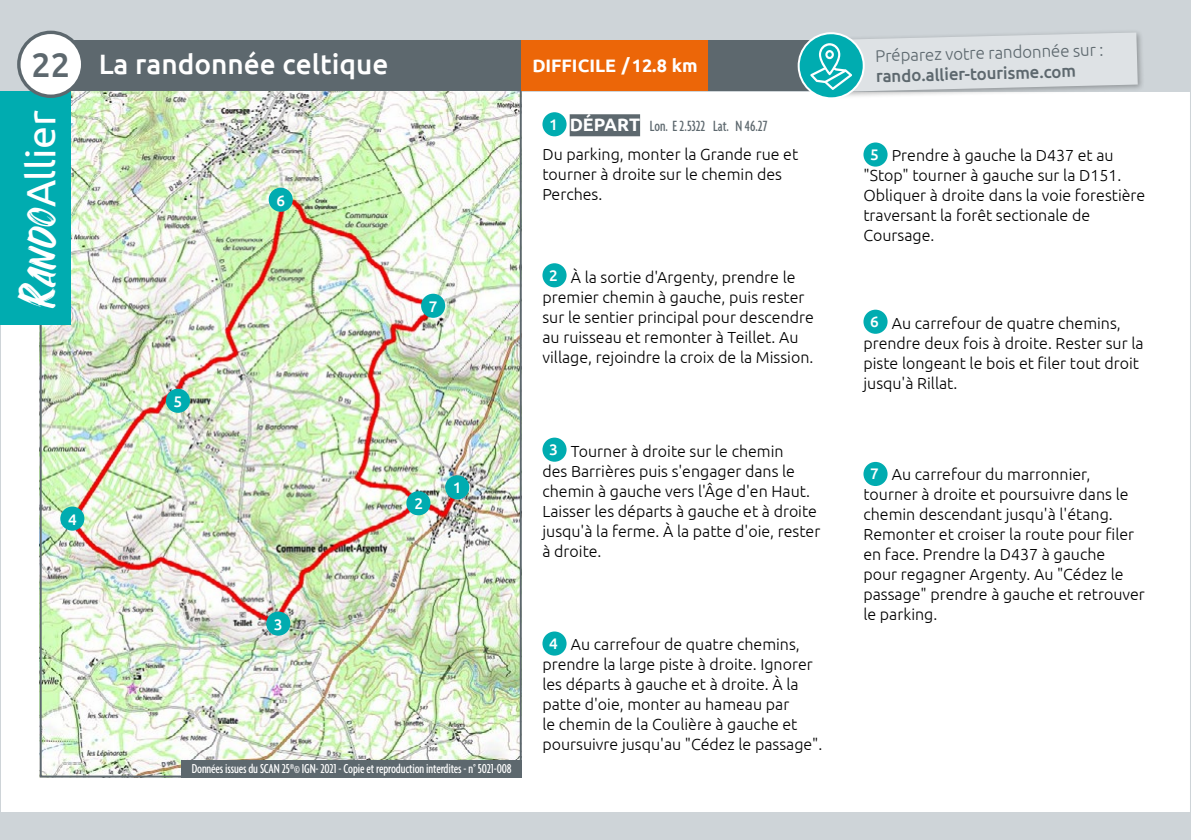
<style>
.page{position:relative;width:1191px;height:840px;background:#fff}
.page>*{position:absolute;margin:0;border:0;box-sizing:border-box;transform-origin:0 0}
.t1{font:41px "Ubuntu";letter-spacing:-.01em;color:#fff}
.t2{font:500 34px "Ubuntu";color:#5d686e}
.t3{font:500 28px "Ubuntu";color:#fff}
.t4{font:700 18px "Ubuntu";color:#fff}
.t5{font:300 17px "Ubuntu";color:#5d686e}
.t6{font:500 17px "Ubuntu";color:#5d686e}
.t7{font:300 16px/20px "Ubuntu";color:#000}
.t8{font:500 extra-condensed 16px "Agenda";color:#5d686e}
.t9{font:500 15.4px "Ubuntu";color:#fff}
.t10{font:500 15.4px "Ubuntu";color:#fff}
.t11{font:500 extra-condensed 14px "Agenda";letter-spacing:-.01em;color:#fff}
.s1{font-family:"Fontania";font-size:41.2px}
.s2{font-weight:500;font-size:15.4px}
</style>
<div class="page">
<div style="left:0;top:0;width:1191px;height:91px;background:#ced4d8"></div>
<img style="left:43px;top:91px;width:476px;height:683px">
<div style="left:40px;top:40px;width:810px;height:51px;background:#5d686e"></div>
<div style="left:445px;top:475px;width:24px;height:24px;background:#00acb0;border-radius:50%"></div>
<div style="left:60px;top:506px;width:24px;height:24px;background:#00acb0;border-radius:50%"></div>
<div style="left:266px;top:611px;width:24px;height:24px;background:#00acb0;border-radius:50%"></div>
<div style="left:166px;top:388px;width:24px;height:24px;background:#00acb0;border-radius:50%"></div>
<div style="left:269px;top:187px;width:24px;height:25px;background:#00acb0;border-radius:50%"></div>
<div style="left:421px;top:293px;width:24px;height:24px;background:#00acb0;border-radius:50%"></div>
<div style="left:0;top:91px;width:71px;height:233px;background:#00acb0"></div>
<div style="left:406px;top:491px;width:24px;height:24px;background:#00acb0;border-radius:50%"></div>
<div style="left:19px;top:32px;width:64px;height:64px;background:#fff;border-radius:50%"></div>
<div style="left:17px;top:31px;width:67px;height:67px;border:3px solid #5d686e;border-radius:50%"></div>
<div style="left:0;top:812px;width:1191px;height:27px;background:#ced4d8"></div>
<div style="left:522px;top:40px;width:186px;height:51px;background:#ec6608"></div>
<div style="left:569px;top:114px;width:71px;height:22px;background:#5d686e"></div>
<div style="left:542px;top:112px;width:24px;height:24px;background:#00acb0;border-radius:50%"></div>
<div style="left:542px;top:263px;width:24px;height:24px;background:#00acb0;border-radius:50%"></div>
<div style="left:542px;top:437px;width:24px;height:24px;background:#00acb0;border-radius:50%"></div>
<div style="left:542px;top:631px;width:24px;height:24px;background:#00acb0;border-radius:50%"></div>
<div style="left:863px;top:142px;width:24px;height:24px;background:#00acb0;border-radius:50%"></div>
<div style="left:863px;top:309px;width:24px;height:24px;background:#00acb0;border-radius:50%"></div>
<div style="left:863px;top:461px;width:24px;height:24px;background:#00acb0;border-radius:50%"></div>
<div style="left:825px;top:29px;width:319px;height:71px;background:#000;opacity:.3"></div>
<svg style="left:798px;top:33px;width:66px;height:66px"></svg>
<div style="left:797px;top:32px;width:68px;height:68px;border:2px solid #fff;border-radius:50%"></div>
<svg style="left:810px;top:32px;width:327px;height:60px"></svg>
<div style="left:182px;top:760px;width:340px;height:17px;background:#5d686e"></div>
<h2 class="t2" style="left:31px;top:43px;width:40px">22</h2>
<h1 class="t1" style="left:16px;top:307px;width:198px;rotate:-90deg"><span class="s1">Rando</span>Allier</h1>
<p class="t10" style="left:68px;top:509px;width:10px">4</p>
<h3 class="t3" style="left:99px;top:46px;width:291px">La randonnée celtique</h3>
<p class="t10" style="left:276px;top:190px;width:10px">6</p>
<p class="t4" style="left:532px;top:55px;width:167px">DIFFICILE /12.8 km</p>
<p class="t4" style="left:549px;top:114px;width:92px"><span class="s2">1</span> DÉPART</p>
<p class="t8" style="left:650px;top:117px;width:119px">Lon. E 2.5322 Lat. N 46.27</p>
<p class="t7" style="left:542px;top:143px;width:257px">Du parking, monter la Grande rue et tourner à droite sur le chemin des<br>Perches.</p>
<p class="t10" style="left:174px;top:391px;width:10px">5</p>
<p class="t10" style="left:274px;top:614px;width:10px">3</p>
<p class="t10" style="left:429px;top:296px;width:10px">7</p>
<p class="t10" style="left:414px;top:493px;width:10px">2</p>
<p class="t9" style="left:453px;top:478px;width:10px">1</p>
<p class="t11" style="left:192px;top:760px;width:321px">Données issues du SCAN 25®© IGN- 2021 - Copie et reproduction interdites - n° 5021-008</p>
<p class="t7" style="left:542px;top:267px;width:273px;text-indent:28px">À la sortie d'Argenty, prendre le premier chemin à gauche, puis rester sur le sentier principal pour descendre au ruisseau et remonter à Teillet. Au village, rejoindre la croix de la Mission.</p>
<p class="t9" style="left:549px;top:265px;width:10px">2</p>
<p class="t7" style="left:542px;top:440px;width:279px;text-indent:28px">Tourner à droite sur le chemin<br>des Barrières puis s'engager dans le chemin à gauche vers l'Âge d'en Haut.<br>Laisser les départs à gauche et à droite jusqu'à la ferme. À la patte d'oie, rester à droite.</p>
<p class="t9" style="left:549px;top:439px;width:10px">3</p>
<p class="t7" style="left:542px;top:633px;width:281px;text-indent:28px">Au carrefour de quatre chemins, prendre la large piste à droite. Ignorer les départs à gauche et à droite. À la patte d'oie, monter au hameau par<br>le chemin de la Coulière à gauche et poursuivre jusqu'au "Cédez le passage".</p>
<p class="t9" style="left:549px;top:633px;width:10px">4</p>
<p class="t5" style="left:875px;top:45px;width:230px;rotate:-1deg">Préparez votre randonnée sur :</p>
<p class="t6" style="left:875px;top:65px;width:202px;rotate:-1deg">rando.allier-tourisme.com</p>
<p class="t7" style="left:863px;top:145px;width:283px;text-indent:28px">Prendre à gauche la D437 et au "Stop" tourner à gauche sur la D151.<br>Obliquer à droite dans la voie forestière traversant la forêt sectionale de<br>Coursage.</p>
<p class="t9" style="left:870px;top:144px;width:10px">5</p>
<p class="t7" style="left:863px;top:312px;width:282px;text-indent:28px">Au carrefour de quatre chemins, prendre deux fois à droite. Rester sur la piste longeant le bois et filer tout droit jusqu'à Rillat.</p>
<p class="t9" style="left:870px;top:311px;width:10px">6</p>
<p class="t7" style="left:863px;top:464px;width:283px;text-indent:28px">Au carrefour du marronnier, tourner à droite et poursuivre dans le chemin descendant jusqu'à l'étang.<br>Remonter et croiser la route pour filer en face. Prendre la D437 à gauche<br>pour regagner Argenty. Au "Cédez le passage" prendre à gauche et retrouver le parking.</p>
<p class="t9" style="left:870px;top:464px;width:10px">7</p>
</div>
